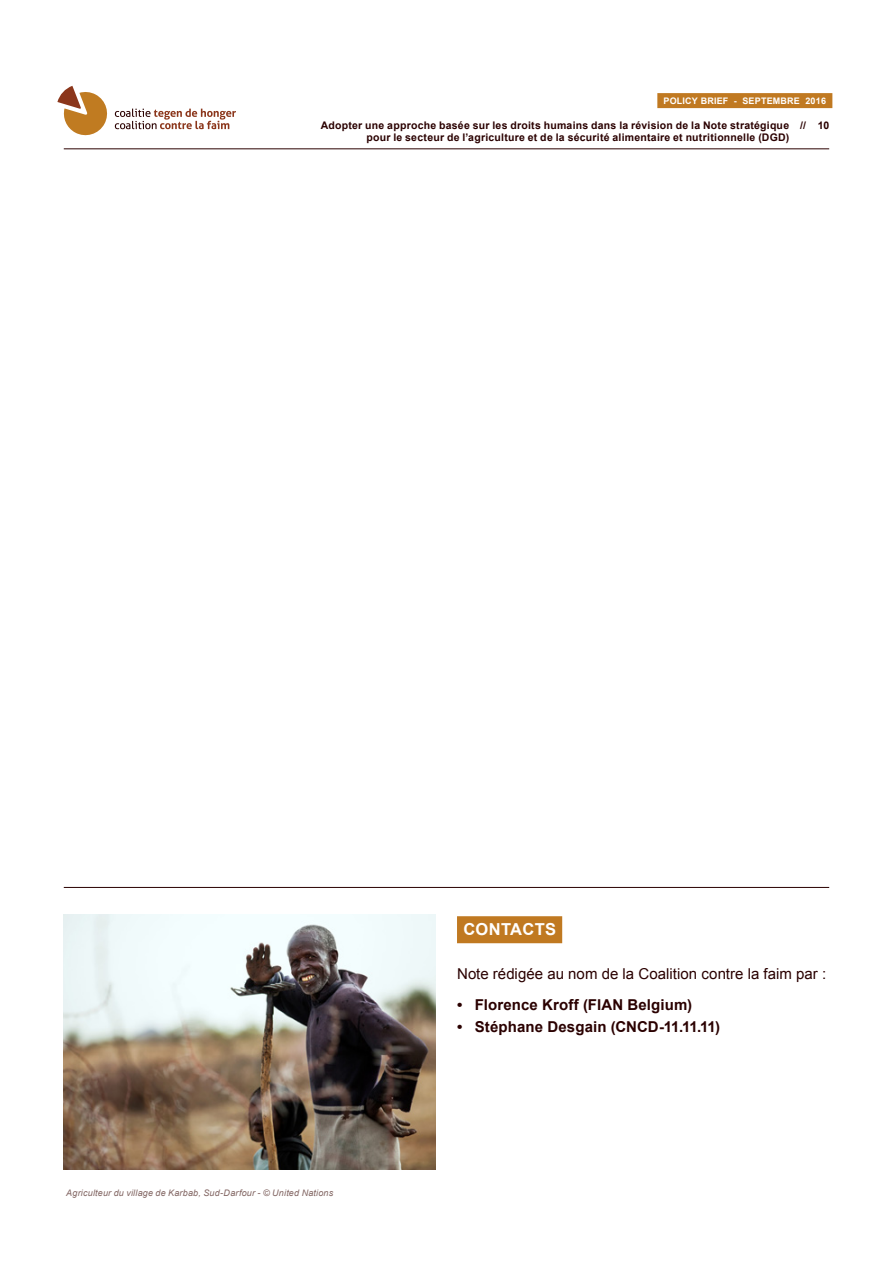
<style>
.page{position:relative;width:893px;height:1263px;background:#fff}
.page>*{position:absolute;margin:0;border:0;box-sizing:border-box;transform-origin:0 0}
.t1{font:700 16.5px "Arial";letter-spacing:.02em;color:#fff}
.t2{font:700 15px "Arial";letter-spacing:.01em;color:#2a0000}
.t3{font:15px "Arial";color:#2a0000}
.t4{font:700 10.5px/12px "Arial";letter-spacing:.02em;color:#2a0000;text-align:center}
.t5{font:italic 9px "Arial";letter-spacing:.02em;color:#816461}
.t6{font:700 9px "Arial";letter-spacing:.02em;color:#fff}
</style>
<div class="page">
<hr style="left:64px;top:148px;width:765px;height:1px;background:#2a0000">
<div style="left:657px;top:93px;width:175px;height:15px;background:#c07921"></div>
<svg style="left:57px;top:86px;width:179px;height:49px"></svg>
<hr style="left:64px;top:887px;width:765px;height:1px;background:#2a0000">
<div style="left:457px;top:916px;width:105px;height:27px;background:#c07921"></div>
<img style="left:64px;top:915px;width:372px;height:254px">
<p class="t6" style="left:663px;top:95px;width:164px">POLICY BRIEF - SEPTEMBRE 2016</p>
<p class="t4" style="left:321px;top:120px;width:510px">Adopter une approche basée sur les droits humains dans la révision de la Note stratégique // 10 pour le secteur de l’agriculture et de la sécurité alimentaire et nutritionnelle (DGD)</p>
<p class="t5" style="left:66px;top:1187px;width:268px">Agriculteur du village de Karbab, Sud-Darfour - © United Nations</p>
<h1 class="t1" style="left:463px;top:918px;width:94px">CONTACTS</h1>
<h2 class="t3" style="left:457px;top:964px;width:371px">Note rédigée au nom de la Coalition contre la faim par :</h2>
<h2 class="t2" style="left:457px;top:994px;width:236px">• Florence Kroff (FIAN Belgium)</h2>
<h2 class="t2" style="left:457px;top:1016px;width:265px">• Stéphane Desgain (CNCD-11.11.11)</h2>
</div>
